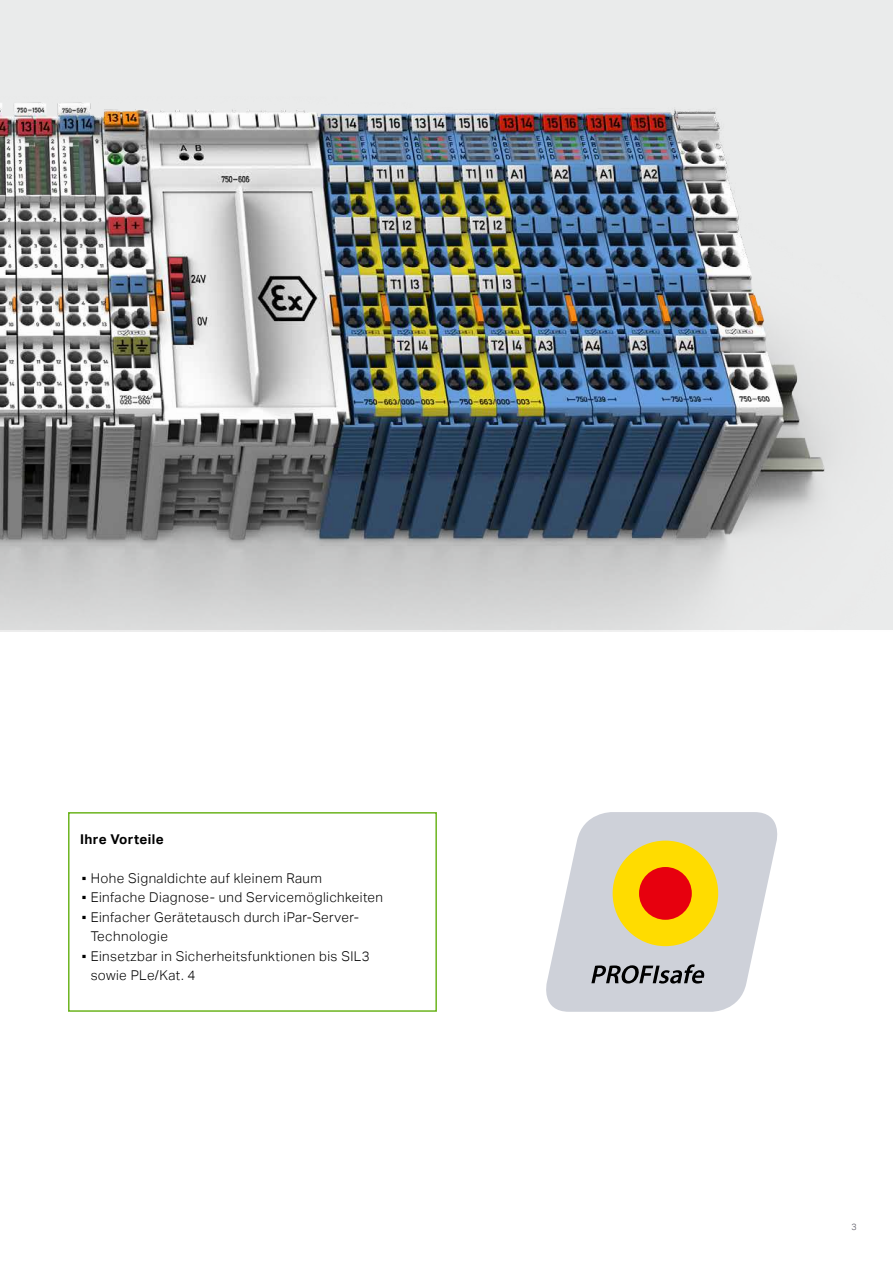
<style>
.page{position:relative;width:893px;height:1263px;background:#fff}
.page>*{position:absolute;margin:0;border:0;box-sizing:border-box;transform-origin:0 0}
.t1{font:300 13.5px/19.5px "Aktiv Grotesk";letter-spacing:.03em;color:#000}
.t2{font:700 13.5px "Aktiv Grotesk";letter-spacing:.03em;color:#000}
.t3{font:300 9px "Aktiv Grotesk";color:#53525d}
</style>
<div class="page">
<img style="left:0;top:0;width:893px;height:631px">
<svg style="left:546px;top:812px;width:231px;height:200px;fill:#ced1d9"></svg>
<svg style="left:591px;top:964px;width:114px;height:19px;background:#7d7f84"></svg>
<div style="left:613px;top:841px;width:105px;height:105px;background:#ffdc00;border-radius:50%"></div>
<div style="left:639px;top:867px;width:53px;height:53px;background:#e7000e;border-radius:50%"></div>
<div style="left:68px;top:812px;width:369px;height:200px;border:2px solid #6cb41e"></div>
<p class="t2" style="left:80px;top:831px;width:85px">Ihre Vorteile</p>
<p class="t1" style="left:80px;top:868px;width:243px">▪ Hohe Signaldichte auf kleinem Raum</p>
<p class="t1" style="left:80px;top:888px;width:304px">▪ Einfache Diagnose- und Servicemöglichkeiten</p>
<p class="t1" style="left:91px;top:907px;width:270px;text-indent:-11px">▪ Einfacher Gerätetausch durch iPar-Server-<br>Technologie</p>
<p class="t1" style="left:91px;top:946px;width:280px;text-indent:-11px">▪ Einsetzbar in Sicherheitsfunktionen bis SIL3 sowie PLe/Kat. 4</p>
<p class="t3" style="left:851px;top:1221px;width:7px">3</p>
</div>
